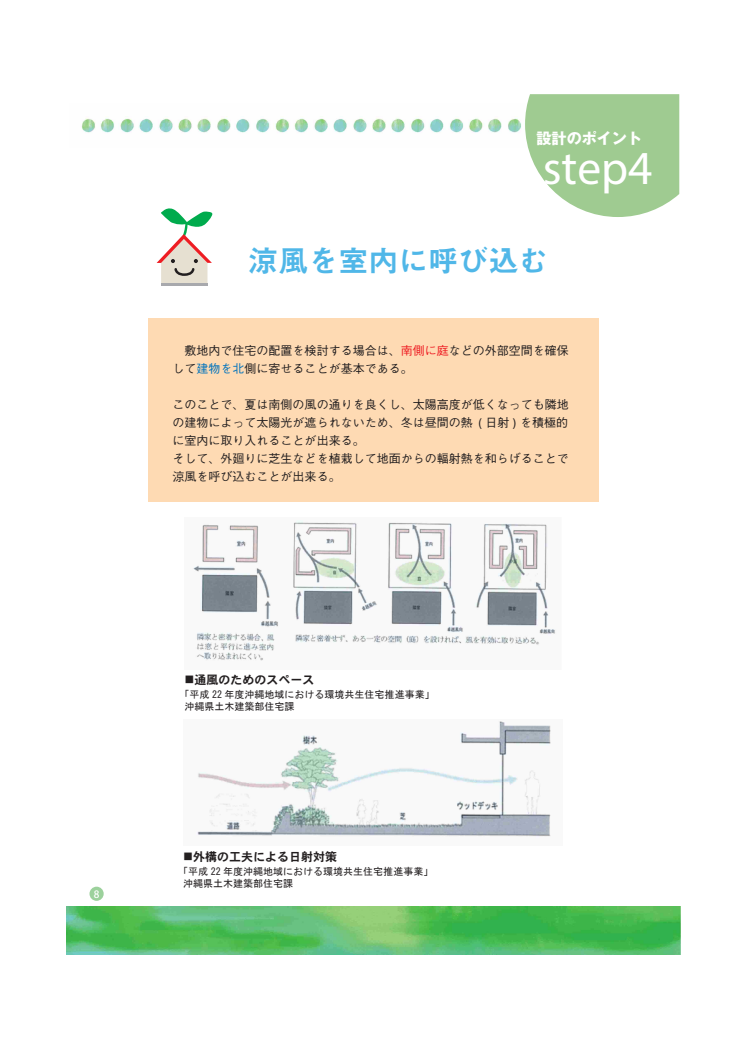
<style>
.page{position:relative;width:746px;height:1049px;background:#fff}
.page>*{position:absolute;margin:0;border:0;box-sizing:border-box;transform-origin:0 0}
.t1{font:47.5px "Myriad Pro";color:#fff}
.t2{font:30px "Midashi Go Pro MB31";color:#50b7e8}
.t3{font:700 15.1px "Gothic MB101 Pro";color:#fff}
.t4{font:500 12px/18px "Gothic BBB Pro";color:#231f20}
.t5{font:12px "DFPHS Gothic CID W7";color:#231f20}
.t6{font:12px "DFHS Gothic W7 MP RKSJ H";color:#231f20}
.t7{font:10px/12px "MS Gothic";color:#231f20}
.t8{font:500 10px "Koz Go Pr 6 N";color:#fff}
.s1{color:#ee1d23}
.s2{color:#0072bc}
.s3{font-size:10px}
</style>
<div class="page">
<img style="left:82px;top:116px;width:439px;height:17px">
<img style="left:67px;top:906px;width:613px;height:48px">
<svg style="left:525px;top:94px;width:154px;height:123px;background:#abd19f"></svg>
<hr style="left:161px;top:283px;width:46px;height:2px;background:#a8a9ad">
<svg style="left:157px;top:208px;width:56px;height:76px"></svg>
<div style="left:148px;top:318px;width:450px;height:184px;background:#fedab3"></div>
<img style="left:197px;top:721px;width:354px;height:116px">
<img style="left:193px;top:520px;width:363px;height:141px">
<div style="left:89px;top:887px;width:15px;height:14px;background:#9cd19c;border-radius:50%"></div>
<p class="t3" style="left:536px;top:126px;width:107px">設計のポイント</p>
<h1 class="t1" style="left:542px;top:139px;width:111px">step4</h1>
<h2 class="t2" style="left:248px;top:236px;width:301px">涼風を室内に呼び込む</h2>
<p class="t4" style="left:172px;top:340px;width:398px">　敷地内で住宅の配置を検討する場合は、<span class="s1">南側に庭</span>などの外部空間を確保して<span class="s2">建物を北</span>側に寄せることが基本である。</p>
<p class="t4" style="left:172px;top:394px;width:398px">このことで、夏は南側の風の通りを良くし、太陽高度が低くなっても隣地の建物によって太陽光が遮られないため、冬は昼間の熱 ( 日射 ) を積極的に室内に取り入れることが出来る。<br>そして、外廻りに芝生などを植栽して地面からの輻射熱を和らげることで涼風を呼び込むことが出来る。</p>
<p class="t8" style="left:94px;top:888px;width:7px">8</p>
<p class="t6" style="left:184px;top:674px;width:132px"><span class="s3">■</span>通風のためのスペース</p>
<p class="t7" style="left:184px;top:689px;width:252px;text-indent:-5px">「平成 22 年度沖縄地域における環境共生住宅推進事業」沖縄県土木建築部住宅課</p>
<p class="t5" style="left:183px;top:850px;width:155px"><span class="s3">■</span>外構の工夫による日射対策</p>
<p class="t7" style="left:183px;top:866px;width:251px;text-indent:-5px">「平成 22 年度沖縄地域における環境共生住宅推進事業」沖縄県土木建築部住宅課</p>
</div>
